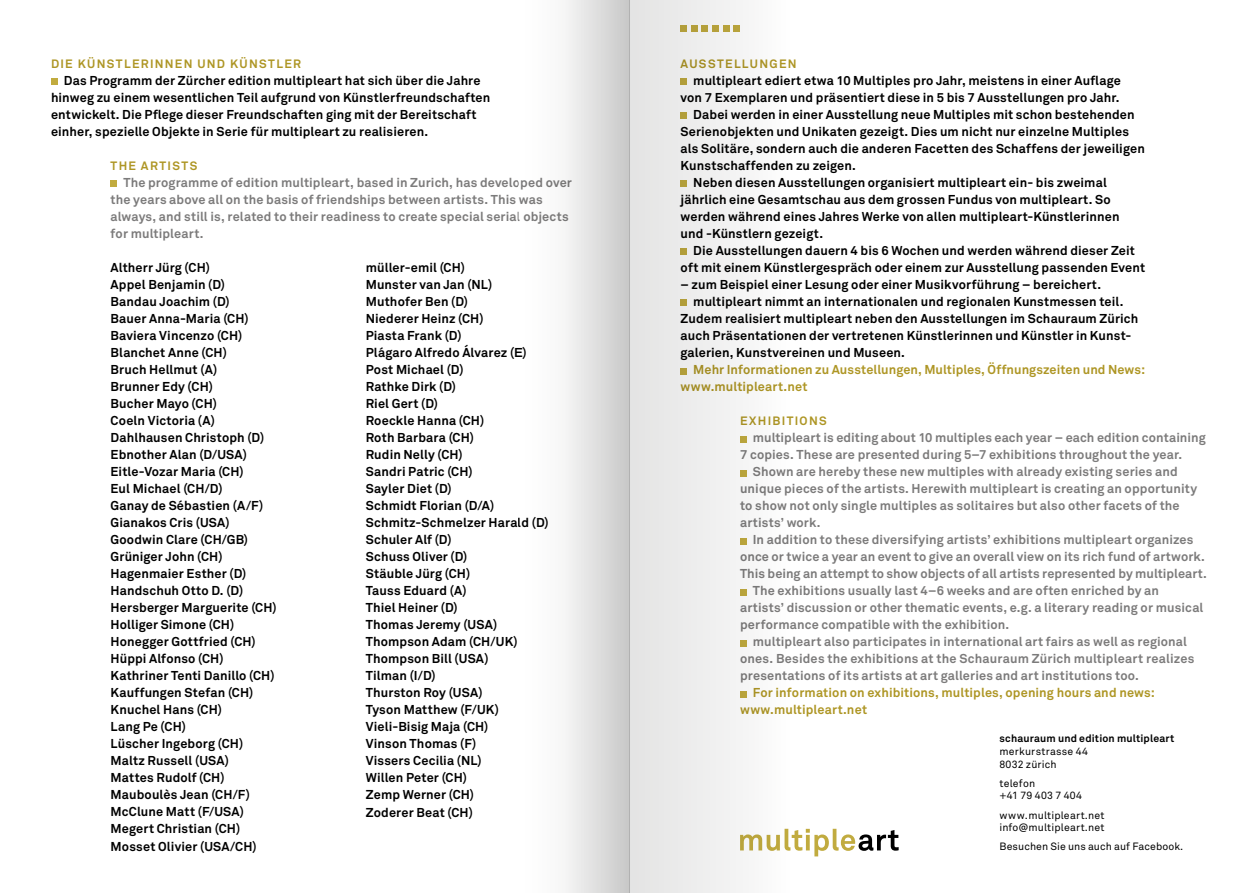
<style>
.page{position:relative;width:1259px;height:893px;background:#fff}
.page>*{position:absolute;margin:0;border:0;box-sizing:border-box;transform-origin:0 0}
.t1{font:700 12.75px/17px "Akkurat";letter-spacing:.01em;color:#000}
.t2{font:700 12.75px/17px "Akkurat";letter-spacing:.01em;color:#7c7b7b}
.t3{font:700 12.75px/17px "Akkurat";letter-spacing:.005em;color:#ae9625}
.t4{font:700 12px "Akkurat";letter-spacing:.11em;color:#ae9625}
.t5{font:10.5px/12.8px "Akkurat";letter-spacing:.015em;color:#000}
.t6{font:700 10.5px "Akkurat";letter-spacing:.015em;color:#000}
</style>
<div class="page">
<svg style="left:791px;top:829px;width:107px;height:27px"></svg>
<svg style="left:51px;top:79px;width:6px;height:6px"></svg>
<svg style="left:111px;top:181px;width:6px;height:6px"></svg>
<div style="left:519px;top:0;width:110px;height:893px;background:linear-gradient(to right,#fff,#cecece)"></div>
<div style="left:629px;top:0;width:162px;height:893px;background:linear-gradient(to right,#e3e3e2,#fcfcfa)"></div>
<p class="t4" style="left:51px;top:56px;width:251px">DIE KÜNSTLERINNEN UND KÜNSTLER</p>
<p class="t1" style="left:51px;top:72px;width:441px;text-indent:13px">Das Programm der Zürcher edition multipleart hat sich über die Jahre hinweg zu einem wesentlichen Teil aufgrund von Künstlerfreundschaften entwickelt. Die Pflege dieser Freundschaften ging mit der Bereitschaft einher, spezielle Objekte in Serie für multipleart zu realisieren.</p>
<p class="t4" style="left:111px;top:158px;width:88px">THE ARTISTS</p>
<p class="t2" style="left:111px;top:174px;width:463px;text-indent:13px">The programme of edition multipleart, based in Zurich, has developed over the years above all on the basis of friendships between artists. This was always, and still is, related to their readiness to create special serial objects for multipleart.</p>
<p class="t1" style="left:111px;top:259px;width:168px">Altherr Jürg (CH)<br>Appel Benjamin (D)<br>Bandau Joachim (D)<br>Bauer Anna--Maria (CH)<br>Baviera Vincenzo (CH)<br>Blanchet Anne (CH)<br>Bruch Hellmut (A)<br>Brunner Edy (CH)<br>Bucher Mayo (CH)<br>Coeln Victoria (A)<br>Dahlhausen Christoph (D)<br>Ebnother Alan (D/USA)<br>Eitle--Vozar Maria (CH)<br>Eul Michael (CH/D)<br>Ganay de Sébastien (A/F)<br>Gianakos Cris (USA)<br>Goodwin Clare (CH/GB)<br>Grüniger John (CH)<br>Hagenmaier Esther (D)<br>Handschuh Otto D. (D)<br>Hersberger Marguerite (CH)<br>Holliger Simone (CH)<br>Honegger Gottfried (CH)<br>Hüppi Alfonso (CH)<br>Kathriner Tenti Danillo (CH)<br>Kauffungen Stefan (CH)<br>Knuchel Hans (CH)<br>Lang Pe (CH)<br>Lüscher Ingeborg (CH)<br>Maltz Russell (USA)<br>Mattes Rudolf (CH)<br>Mauboulès Jean (CH/F)<br>McClune Matt (F/USA)<br>Megert Christian (CH)<br>Mosset Olivier (USA/CH)</p>
<p class="t1" style="left:366px;top:259px;width:184px">müller--emil (CH)<br>Munster van Jan (NL)<br>Muthofer Ben (D)<br>Niederer Heinz (CH)<br>Piasta Frank (D)<br>Plágaro Alfredo Álvarez (E)<br>Post Michael (D)<br>Rathke Dirk (D)<br>Riel Gert (D)<br>Roeckle Hanna (CH)<br>Roth Barbara (CH)<br>Rudin Nelly (CH)<br>Sandri Patric (CH)<br>Sayler Diet (D)<br>Schmidt Florian (D/A)<br>Schmitz--Schmelzer Harald (D)<br>Schuler Alf (D)<br>Schuss Oliver (D)<br>Stäuble Jürg (CH)<br>Tauss Eduard (A)<br>Thiel Heiner (D)<br>Thomas Jeremy (USA)<br>Thompson Adam (CH/UK)<br>Thompson Bill (USA)<br>Tilman (I/D)<br>Thurston Roy (USA)<br>Tyson Matthew (F/UK)<br>Vieli--Bisig Maja (CH)<br>Vinson Thomas (F)<br>Vissers Cecilia (NL)<br>Willen Peter (CH)<br>Zemp Werner (CH)<br>Zoderer Beat (CH)</p>
<p class="t4" style="left:680px;top:56px;width:118px">AUSSTELLUNGEN</p>
<p class="t1" style="left:693px;top:72px;width:429px">multipleart ediert etwa 10 Multiples pro Jahr, meistens in einer Auflage</p>
<p class="t1" style="left:680px;top:89px;width:441px">von 7 Exemplaren und präsentiert diese in 5 bis 7 Ausstellungen pro Jahr.</p>
<p class="t1" style="left:693px;top:106px;width:443px">Dabei werden in einer Ausstellung neue Multiples mit schon bestehenden</p>
<p class="t1" style="left:680px;top:123px;width:450px">Serienobjekten und Unikaten gezeigt. Dies um nicht nur einzelne Multiples</p>
<p class="t1" style="left:680px;top:140px;width:466px">als Solitäre, sondern auch die anderen Facetten des Schaffens der jeweiligen</p>
<p class="t1" style="left:680px;top:157px;width:177px">Kunstschaffenden zu zeigen.</p>
<p class="t1" style="left:693px;top:174px;width:415px">Neben diesen Ausstellungen organisiert multipleart ein- bis zweimal</p>
<p class="t1" style="left:680px;top:191px;width:432px">jährlich eine Gesamtschau aus dem grossen Fundus von multipleart. So</p>
<p class="t1" style="left:680px;top:208px;width:440px">werden während eines Jahres Werke von allen multipleart-Künstlerinnen</p>
<p class="t1" style="left:680px;top:225px;width:144px">und -Künstlern gezeigt.</p>
<p class="t1" style="left:693px;top:242px;width:443px">Die Ausstellungen dauern 4 bis 6 Wochen und werden während dieser Zeit</p>
<p class="t1" style="left:680px;top:259px;width:466px">oft mit einem Künstlergespräch oder einem zur Ausstellung passenden Event</p>
<p class="t1" style="left:680px;top:276px;width:422px">– zum Beispiel einer Lesung oder einer Musikvorführung – bereichert.</p>
<p class="t1" style="left:693px;top:293px;width:431px">multipleart nimmt an internationalen und regionalen Kunstmessen teil.</p>
<p class="t1" style="left:680px;top:310px;width:459px">Zudem realisiert multipleart neben den Ausstellungen im Schauraum Zürich</p>
<p class="t1" style="left:680px;top:327px;width:452px">auch Präsentationen der vertretenen Künstlerinnen und Künstler in Kunst-</p>
<p class="t1" style="left:680px;top:344px;width:226px">galerien, Kunstvereinen und Museen.</p>
<p class="t3" style="left:680px;top:361px;width:466px;text-indent:13px">Mehr Informationen zu Ausstellungen, Multiples, Öffnungszeiten und News: www.multipleart.net</p>
<p class="t4" style="left:740px;top:413px;width:88px">EXHIBITIONS</p>
<p class="t2" style="left:753px;top:429px;width:454px">multipleart is editing about 10 multiples each year – each edition containing</p>
<p class="t2" style="left:740px;top:446px;width:444px">7 copies. These are presented during 5–7 exhibitions throughout the year.</p>
<p class="t2" style="left:753px;top:463px;width:426px">Shown are hereby these new multiples with already existing series and</p>
<p class="t2" style="left:740px;top:480px;width:458px">unique pieces of the artists. Herewith multipleart is creating an opportunity</p>
<p class="t2" style="left:740px;top:497px;width:441px">to show not only single multiples as solitaires but also other facets of the</p>
<p class="t2" style="left:740px;top:514px;width:82px">artists’ work.</p>
<p class="t2" style="left:753px;top:531px;width:442px">In addition to these diversifying artists’ exhibitions multipleart organizes</p>
<p class="t2" style="left:740px;top:548px;width:466px">once or twice a year an event to give an overall view on its rich fund of artwork.</p>
<p class="t2" style="left:740px;top:565px;width:468px">This being an attempt to show objects of all artists represented by multipleart.</p>
<p class="t2" style="left:753px;top:582px;width:408px">The exhibitions usually last 4–6 weeks and are often enriched by an</p>
<p class="t2" style="left:740px;top:599px;width:465px">artists’ discussion or other thematic events, e.g. a literary reading or musical</p>
<p class="t2" style="left:740px;top:616px;width:271px">performance compatible with the exhibition.</p>
<p class="t2" style="left:753px;top:633px;width:436px">multipleart also participates in international art fairs as well as regional</p>
<p class="t2" style="left:740px;top:650px;width:456px">ones. Besides the exhibitions at the Schauraum Zürich multipleart realizes</p>
<p class="t2" style="left:740px;top:667px;width:400px">presentations of its artists at art galleries and art institutions too.</p>
<p class="t3" style="left:740px;top:684px;width:416px;text-indent:13px">For information on exhibitions, multiples, opening hours and news: www.multipleart.net</p>
<p class="t6" style="left:999px;top:732px;width:176px">schauraum und edition multipleart</p>
<p class="t5" style="left:999px;top:744px;width:90px">merkurstrasse 44<br>8032 zürich</p>
<p class="t5" style="left:999px;top:776px;width:84px">telefon<br>+41 79 403 7 404</p>
<p class="t5" style="left:999px;top:808px;width:107px">www.multipleart.net info@multipleart.net</p>
<p class="t5" style="left:999px;top:840px;width:185px">Besuchen Sie uns auch auf Facebook.</p>
</div>
